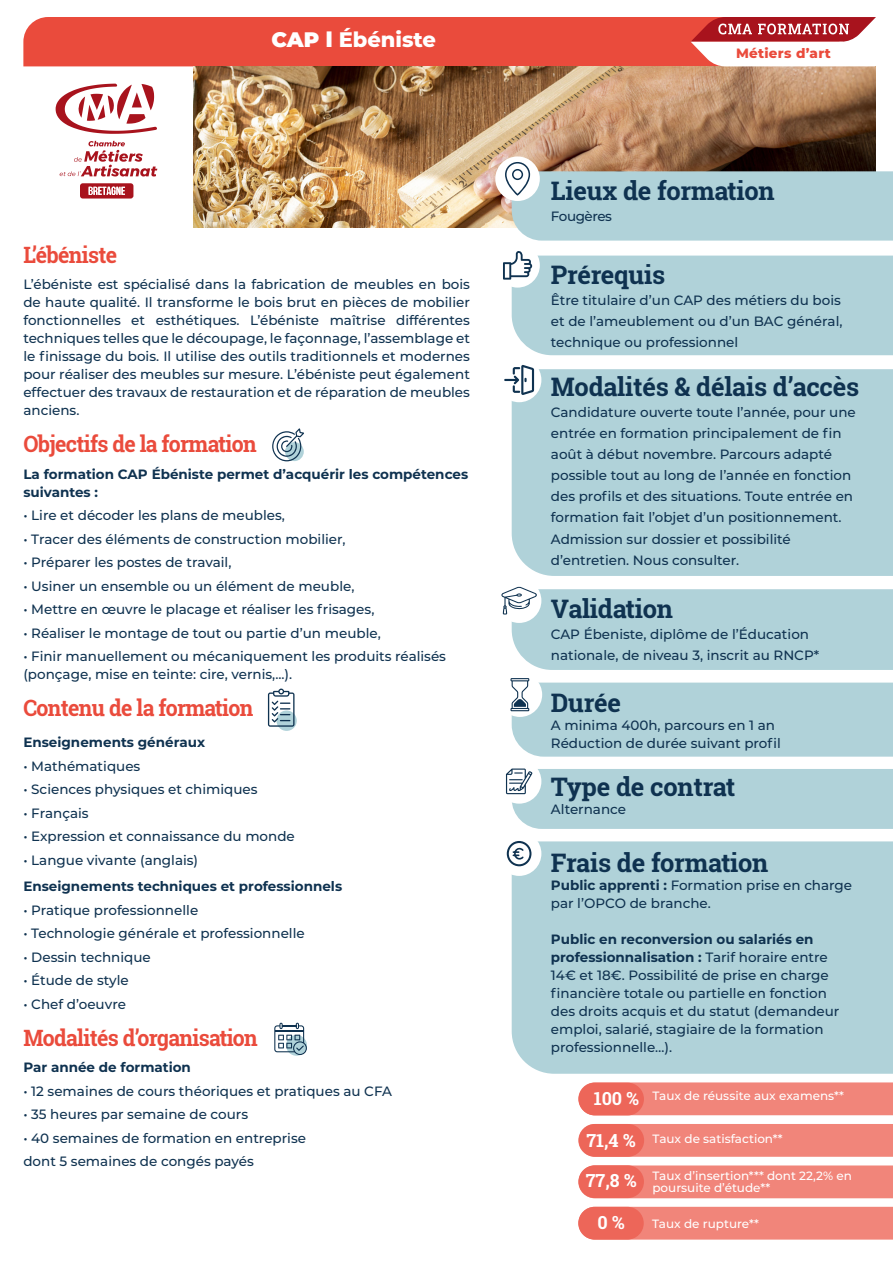
<style>
.page{position:relative;width:893px;height:1263px;background:#fff}
.page>*{position:absolute;margin:0;border:0;box-sizing:border-box;transform-origin:0 0}
.t1{font:700 25.5px "Roboto Slab";letter-spacing:-.01em;color:#0f3250}
.t2{font:700 22.5px "Roboto Slab";letter-spacing:-.03em;color:#ea4b3c;scale:.95 1}
.t3{font:800 21px "Montserrat";color:#fff}
.t4{font:700 18px "Roboto Slab";color:#fff}
.t5{font:500 13.5px/18px "Montserrat";color:#0f3250}
.t6{font:700 13.5px/18px "Montserrat";color:#0f3250}
.t7{font:800 13.5px "Montserrat";letter-spacing:.02em;color:#ea4b3c}
.t8{font:500 13.5px "Montserrat";letter-spacing:-.03em;color:#0f3250}
.t9{font:500 12px/12px "Montserrat";color:#fff}
.s1{font-weight:900}
.s2{font-weight:700}
.s3{font-family:"Roboto Slab";font-weight:700;font-size:18px}
</style>
<div class="page">
<div style="left:579px;top:1165px;width:314px;height:33px;background:#f1857a"></div>
<div style="left:578px;top:1165px;width:66px;height:33px;background:#ed6659;border-radius:16px"></div>
<div style="left:578px;top:1124px;width:315px;height:33px;background:#f1857a"></div>
<div style="left:579px;top:1124px;width:65px;height:33px;background:#ed6659;border-radius:16px"></div>
<div style="left:581px;top:1082px;width:312px;height:33px;background:#f1857a"></div>
<div style="left:578px;top:1083px;width:66px;height:32px;background:#ed6659;border-radius:16px"></div>
<div style="left:578px;top:1207px;width:315px;height:32px;background:#f1857a"></div>
<div style="left:578px;top:1207px;width:66px;height:32px;background:#ed6659;border-radius:16px"></div>
<img style="left:193px;top:67px;width:683px;height:160px">
<svg style="left:272px;top:428px;width:32px;height:33px"></svg>
<svg style="left:274px;top:1023px;width:33px;height:32px"></svg>
<svg style="left:276px;top:710px;width:21px;height:21px"></svg>
<svg style="left:268px;top:688px;width:26px;height:39px"></svg>
<svg style="left:56px;top:84px;width:101px;height:50px"></svg>
<svg style="left:59px;top:141px;width:98px;height:36px"></svg>
<svg style="left:80px;top:183px;width:53px;height:16px"></svg>
<svg style="left:501px;top:587px;width:392px;height:83px;background:#b6d5db"></svg>
<svg style="left:510px;top:678px;width:383px;height:79px;background:#b6d5db"></svg>
<svg style="left:506px;top:768px;width:387px;height:61px;background:#b4d3da"></svg>
<div style="left:512px;top:841px;width:381px;height:233px;background:#b0d2d9"></div>
<div style="left:497px;top:831px;width:44px;height:45px;background:#fff;border-radius:50%"></div>
<svg style="left:507px;top:841px;width:24px;height:25px"></svg>
<div style="left:512px;top:369px;width:381px;height:207px;background:#b0d2d9"></div>
<div style="left:497px;top:358px;width:44px;height:44px;background:#fff;border-radius:50%"></div>
<svg style="left:504px;top:365px;width:30px;height:30px"></svg>
<svg style="left:503px;top:251px;width:390px;height:104px;background:#b6d5db"></svg>
<div style="left:495px;top:156px;width:45px;height:45px;background:#fff;border-radius:50%"></div>
<svg style="left:505px;top:162px;width:388px;height:79px;background:#abc4c7"></svg>
<svg style="left:23px;top:17px;width:853px;height:49px;background:#e75c51"></svg>
<h3 class="t3" style="left:271px;top:24px;width:166px"><span class="s1">CAP l</span> Ébéniste</h3>
<h2 class="t2" style="left:23px;top:239px;width:100px">L’ébéniste</h2>
<p class="t5" style="left:23px;top:275px;width:448px;text-align:justify">L’ébéniste est spécialisé dans la fabrication de meubles en bois de haute qualité. Il transforme le bois brut en pièces de mobilier fonctionnelles et esthétiques. L’ébéniste maîtrise différentes techniques telles que le découpage, le façonnage, l’assemblage et le finissage du bois. Il utilise des outils traditionnels et modernes pour réaliser des meubles sur mesure. L’ébéniste peut également effectuer des travaux de restauration et de réparation de meubles anciens.</p>
<h2 class="t2" style="left:23px;top:429px;width:247px">Objectifs de la formation</h2>
<p class="t6" style="left:23px;top:464px;width:446px">La formation CAP Ébéniste permet d’acquérir les compétences suivantes :</p>
<p class="t5" style="left:23px;top:506px;width:263px">• Lire et décoder les plans de meubles,</p>
<p class="t5" style="left:23px;top:529px;width:324px">• Tracer des éléments de construction mobilier,</p>
<p class="t5" style="left:23px;top:553px;width:210px">• Préparer les postes de travail,</p>
<p class="t5" style="left:23px;top:576px;width:333px">• Usiner un ensemble ou un élément de meuble,</p>
<p class="t5" style="left:23px;top:600px;width:352px">• Mettre en œuvre le placage et réaliser les frisages,</p>
<p class="t5" style="left:23px;top:623px;width:359px">• Réaliser le montage de tout ou partie d’un meuble,</p>
<p class="t5" style="left:23px;top:647px;width:424px">• Finir manuellement ou mécaniquement les produits réalisés (ponçage, mise en teinte: cire, vernis,...).</p>
<h2 class="t2" style="left:23px;top:693px;width:244px">Contenu de la formation</h2>
<p class="t6" style="left:23px;top:733px;width:183px">Enseignements généraux</p>
<p class="t5" style="left:23px;top:756px;width:118px">• Mathématiques</p>
<p class="t5" style="left:23px;top:780px;width:236px">• Sciences physiques et chimiques</p>
<p class="t5" style="left:23px;top:803px;width:67px">• Français</p>
<p class="t5" style="left:23px;top:827px;width:273px">• Expression et connaissance du monde</p>
<p class="t5" style="left:23px;top:850px;width:176px">• Langue vivante (anglais)</p>
<p class="t6" style="left:23px;top:877px;width:320px">Enseignements techniques et professionnels</p>
<p class="t5" style="left:23px;top:900px;width:176px">• Pratique professionnelle</p>
<p class="t5" style="left:23px;top:924px;width:283px">• Technologie générale et professionnelle</p>
<p class="t5" style="left:23px;top:947px;width:129px">• Dessin technique</p>
<p class="t5" style="left:23px;top:971px;width:107px">• Étude de style</p>
<p class="t5" style="left:23px;top:994px;width:104px">• Chef d’oeuvre</p>
<h2 class="t2" style="left:23px;top:1022px;width:248px">Modalités d’organisation</h2>
<p class="t6" style="left:23px;top:1058px;width:169px">Par année de formation</p>
<p class="t5" style="left:23px;top:1081px;width:370px">• 12 semaines de cours théoriques et pratiques au CFA</p>
<p class="t5" style="left:23px;top:1105px;width:226px">• 35 heures par semaine de cours</p>
<p class="t5" style="left:23px;top:1126px;width:284px;line-height:23.5px">• 40 semaines de formation en entreprise dont 5 semaines de congés payés</p>
<p class="t7" style="left:736px;top:44px;width:96px">Métiers d’art</p>
<h1 class="t1" style="left:551px;top:173px;width:225px">Lieux de formation</h1>
<p class="t8" style="left:551px;top:206px;width:63px">Fougères</p>
<h1 class="t1" style="left:551px;top:257px;width:116px">Prérequis</h1>
<p class="t5" style="left:551px;top:289px;width:293px;line-height:21px">Être titulaire d’un CAP des métiers du bois et de l’ameublement ou d’un BAC général, technique ou professionnel</p>
<h1 class="t1" style="left:551px;top:370px;width:310px">Modalités &amp; délais d’accès</h1>
<p class="t5" style="left:551px;top:402px;width:306px;line-height:21px">Candidature ouverte toute l’année, pour une entrée en formation principalement de fin août à début novembre. Parcours adapté possible tout au long de l’année en fonction des profils et des situations. Toute entrée en formation fait l’objet d’un positionnement.<br>Admission sur dossier et possibilité d’entretien. Nous consulter.</p>
<h1 class="t1" style="left:551px;top:591px;width:124px">Validation</h1>
<p class="t5" style="left:551px;top:623px;width:270px;line-height:21px">CAP Ébeniste, diplôme de l’Éducation nationale, de niveau 3, inscrit au RNCP*</p>
<h1 class="t1" style="left:551px;top:685px;width:72px">Durée</h1>
<p class="t5" style="left:551px;top:715px;width:231px">A minima 400h, parcours en 1 an<br>Réduction de durée suivant profil</p>
<h1 class="t1" style="left:551px;top:769px;width:186px">Type de contrat</h1>
<p class="t5" style="left:551px;top:799px;width:77px">Alternance</p>
<h1 class="t1" style="left:551px;top:845px;width:219px">Frais de formation</h1>
<p class="t5" style="left:551px;top:876px;width:303px"><span class="s2">Public apprenti :</span> Formation prise en charge par l’OPCO de branche.</p>
<p class="t5" style="left:551px;top:930px;width:290px"><span class="s2">Public en reconversion ou salariés en professionnalisation :</span> Tarif horaire entre 14€ et 18€. Possibilité de prise en charge financière totale ou partielle en fonction des droits acquis et du statut (demandeur emploi, salarié, stagiaire de la formation professionnelle…).</p>
<h3 class="t4" style="left:594px;top:1086px;width:47px">100 %</h3>
<p class="t9" style="left:652px;top:1089px;width:193px">Taux de réussite aux examens**</p>
<p class="t9" style="left:586px;top:1132px;width:198px"><span class="s3">71,4 %</span> Taux de satisfaction**</p>
<p class="t9" style="left:586px;top:1169px;width:267px;text-indent:67px">Taux d’insertion*** dont 22,2% en<br><sup>77,8</sup> <sup>%</sup> poursuite d’étude**</p>
<h3 class="t4" style="left:597px;top:1210px;width:29px">0 %</h3>
<p class="t9" style="left:652px;top:1217px;width:108px">Taux de rupture**</p>
</div>
